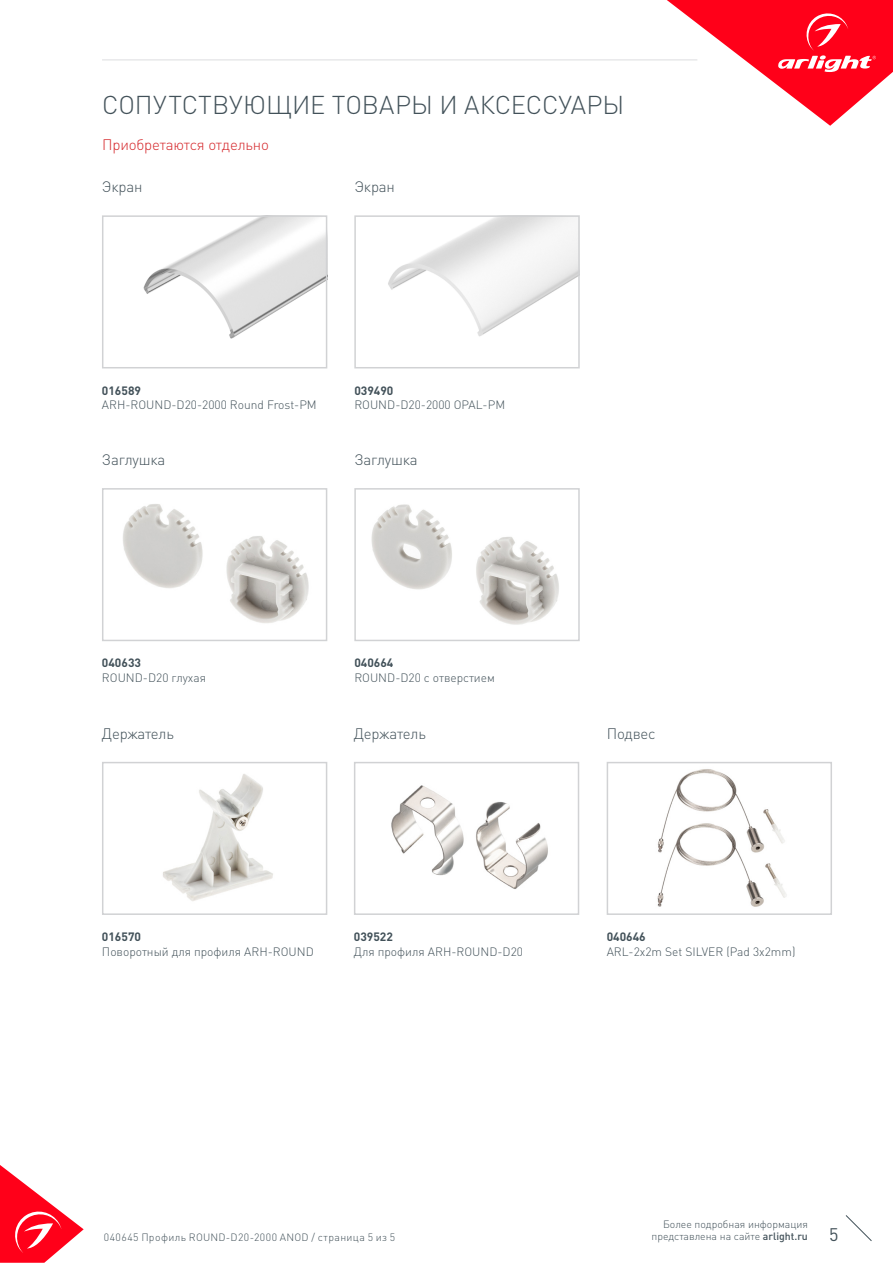
<style>
.page{position:relative;width:893px;height:1263px;background:#fff}
.page>*{position:absolute;margin:0;border:0;box-sizing:border-box;transform-origin:0 0}
.t1{font:300 25.5px "DIN Pro";color:#425159}
.t2{font:18px "DIN Pro";color:#425159}
.t3{font:300 15px "DIN Pro";letter-spacing:-.01em;color:#425159}
.t4{font:300 15px "DIN Pro";letter-spacing:-.01em;color:#d5262a}
.t5{font:300 12px "DIN Pro";color:#425159}
.t6{font:700 12px "DIN Pro";color:#425159}
.t7{font:300 10.5px "DIN Pro";color:#425159}
.t8{font:300 10.5px "DIN Pro";letter-spacing:.04em;color:#425159}
.s1{font-weight:500}
</style>
<div class="page">
<svg style="left:0;top:1165px;width:84px;height:98px"></svg>
<svg style="left:845px;top:1215px;width:27px;height:26px"></svg>
<svg style="left:667px;top:0;width:226px;height:126px"></svg>
<hr style="left:102px;top:60px;width:595px;height:1px;background:#dcdddf">
<img style="left:657px;top:769px;width:130px;height:138px">
<div style="left:607px;top:762px;width:225px;height:153px;border:2px solid #d1d2d4"></div>
<img style="left:163px;top:774px;width:110px;height:127px">
<div style="left:102px;top:762px;width:225px;height:153px;border:2px solid #d1d2d4"></div>
<img style="left:391px;top:785px;width:157px;height:104px">
<div style="left:354px;top:762px;width:225px;height:153px;border:2px solid #d1d2d4"></div>
<img style="left:123px;top:504px;width:186px;height:119px">
<div style="left:102px;top:488px;width:225px;height:153px;border:2px solid #d1d2d4"></div>
<img style="left:371px;top:504px;width:188px;height:121px">
<div style="left:354px;top:488px;width:226px;height:153px;border:2px solid #d1d2d4"></div>
<img style="left:143px;top:218px;width:181px;height:121px">
<div style="left:102px;top:215px;width:225px;height:153px;border:2px solid #d1d2d4"></div>
<img style="left:388px;top:218px;width:189px;height:119px">
<div style="left:354px;top:215px;width:226px;height:153px;border:2px solid #d1d2d4"></div>
<p class="t1" style="left:102px;top:87px;width:524px">СОПУТСТВУЮЩИЕ ТОВАРЫ И АКСЕССУАРЫ</p>
<p class="t4" style="left:102px;top:134px;width:168px">Приобретаются отдельно</p>
<p class="t3" style="left:102px;top:177px;width:42px">Экран</p>
<p class="t3" style="left:354px;top:177px;width:42px">Экран</p>
<p class="t6" style="left:102px;top:382px;width:41px">016589</p>
<p class="t5" style="left:102px;top:397px;width:216px">ARH-ROUND-D20-2000 Round Frost-PM</p>
<p class="t6" style="left:354px;top:382px;width:41px">039490</p>
<p class="t5" style="left:354px;top:397px;width:152px">ROUND-D20-2000 OPAL-PM</p>
<p class="t3" style="left:102px;top:449px;width:65px">Заглушка</p>
<p class="t3" style="left:354px;top:449px;width:65px">Заглушка</p>
<p class="t6" style="left:102px;top:655px;width:41px">040633</p>
<p class="t5" style="left:102px;top:669px;width:106px">ROUND-D20 глухая</p>
<p class="t6" style="left:354px;top:655px;width:41px">040664</p>
<p class="t5" style="left:354px;top:669px;width:142px">ROUND-D20 с отверстием</p>
<p class="t3" style="left:102px;top:723px;width:73px">Держатель</p>
<p class="t3" style="left:354px;top:723px;width:73px">Держатель</p>
<p class="t3" style="left:607px;top:723px;width:51px">Подвес</p>
<p class="t6" style="left:102px;top:929px;width:41px">016570</p>
<p class="t5" style="left:102px;top:943px;width:213px">Поворотный для профиля ARH-ROUND</p>
<p class="t6" style="left:354px;top:929px;width:41px">039522</p>
<p class="t5" style="left:354px;top:943px;width:171px">Для профиля ARH-ROUND-D20</p>
<p class="t6" style="left:607px;top:929px;width:41px">040646</p>
<p class="t5" style="left:607px;top:943px;width:190px">ARL-2x2m Set SILVER (Pad 3x2mm)</p>
<p class="t7" style="left:663px;top:1216px;width:146px">Более подробная информация</p>
<p class="t7" style="left:651px;top:1229px;width:158px">представлена на сайте <span class="s1">arlight.ru</span></p>
<p class="t8" style="left:104px;top:1230px;width:293px">040645 Профиль ROUND-D20-2000 ANOD / страница 5 из 5</p>
<h2 class="t2" style="left:829px;top:1222px;width:11px">5</h2>
</div>
